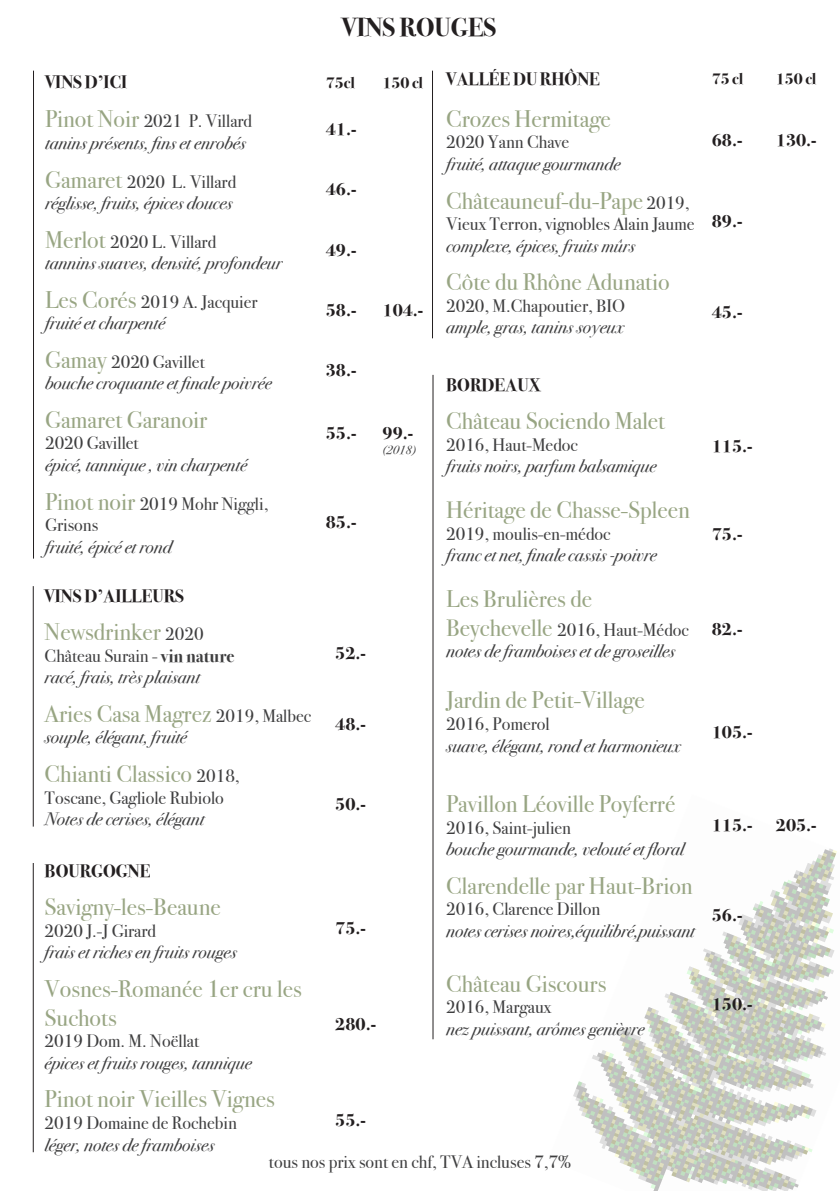
<style>
.page{position:relative;width:840px;height:1191px;background:#fff}
.page>*{position:absolute;margin:0;border:0;box-sizing:border-box;transform-origin:0 0}
.t1{font:700 26px "Bodoni Svty Two ITCTT";color:#231f20}
.t2{font:24px/28.8px "Bodoni Svty Two ITCTT";color:#98a583}
.t3{font:italic 18px "Bodoni Svty Two ITCTT";color:#3e3e3f}
.t4{font:18px "Bodoni Svty Two ITCTT";color:#3e3e3f}
.t5{font:700 18px "Bodoni Svty Two ITCTT";color:#231f20}
.t6{font:700 16px "Bodoni Svty Two ITCTT";color:#231f20}
.t7{font:italic 12px "Bodoni Svty Two ITCTT";color:#3e3e3f}
.s1{font-size:24px;color:#98a583}
.s2{font-size:18px;color:#3e3e3f}
.s3{font-weight:700}
.s4{font-weight:400;font-style:italic;font-size:12px;color:#fff}
</style>
<div class="page">
<img style="left:573px;top:849px;width:264px;height:342px">
<hr style="left:432px;top:71px;width:1px;height:267px;background:#231f20">
<hr style="left:33px;top:586px;width:1px;height:240px;background:#231f20">
<hr style="left:33px;top:71px;width:1px;height:487px;background:#231f20">
<hr style="left:33px;top:863px;width:1px;height:289px;background:#231f20">
<hr style="left:432px;top:375px;width:1px;height:664px;background:#231f20">
<p class="t1" style="left:342px;top:6px;width:156px">VINS ROUGES</p>
<p class="t5" style="left:45px;top:67px;width:84px">VINS D’ICI</p>
<p class="t6" style="left:325px;top:69px;width:31px">75cl</p>
<p class="t6" style="left:382px;top:69px;width:42px">150 cl</p>
<p class="t4" style="left:45px;top:107px;width:208px"><span class="s1">Pinot Noir</span> 2021 P. Villard</p>
<p class="t3" style="left:45px;top:127px;width:202px">tanins présents, fins et enrobés</p>
<p class="t5" style="left:325px;top:114px;width:32px">41.-</p>
<p class="t4" style="left:45px;top:167px;width:193px"><span class="s1">Gamaret</span> 2020 L. Villard</p>
<p class="t3" style="left:45px;top:187px;width:189px">réglisse, fruits, épices douces</p>
<p class="t4" style="left:45px;top:227px;width:173px"><span class="s1">Merlot</span> 2020 L. Villard</p>
<p class="t3" style="left:45px;top:247px;width:238px">tannins suaves, densité, profondeur</p>
<p class="t4" style="left:45px;top:287px;width:214px"><span class="s1">Les Corés</span> 2019 A. Jacquier</p>
<p class="t3" style="left:45px;top:307px;width:121px">fruité et charpenté</p>
<p class="t4" style="left:45px;top:347px;width:161px"><span class="s1">Gamay</span> 2020 Gavillet</p>
<p class="t3" style="left:45px;top:367px;width:228px">bouche croquante et finale poivrée</p>
<p class="t2" style="left:45px;top:403px;width:164px">Gamaret Garanoir</p>
<p class="t4" style="left:45px;top:428px;width:95px">2020 Gavillet</p>
<p class="t3" style="left:45px;top:449px;width:203px">épicé, tannique , vin charpenté</p>
<p class="t4" style="left:45px;top:489px;width:225px"><span class="s1">Pinot noir</span> 2019 Mohr Niggli,</p>
<p class="t4" style="left:45px;top:510px;width:55px">Grisons</p>
<p class="t3" style="left:45px;top:531px;width:128px">fruité, épicé et rond</p>
<p class="t5" style="left:45px;top:580px;width:141px">VINS D’AILLEURS</p>
<p class="t2" style="left:45px;top:615px;width:160px">Newsdrinker <span class="s2">2020</span></p>
<p class="t4" style="left:45px;top:641px;width:191px">Château Surain - <span class="s3">vin nature</span></p>
<p class="t3" style="left:45px;top:661px;width:157px">racé, frais, très plaisant</p>
<p class="t2" style="left:45px;top:697px;width:268px">Aries Casa Magrez <span class="s2">2019, Malbec</span></p>
<p class="t3" style="left:45px;top:721px;width:144px">souple, élégant, fruité</p>
<p class="t2" style="left:45px;top:757px;width:196px">Chianti Classico <span class="s2">2018,</span></p>
<p class="t4" style="left:45px;top:782px;width:181px">Toscane, Gagliole Rubiolo</p>
<p class="t3" style="left:45px;top:803px;width:161px">Notes de cerises, élégant</p>
<p class="t5" style="left:45px;top:855px;width:107px">BOURGOGNE</p>
<p class="t2" style="left:45px;top:890px;width:177px">Savigny-les-Beaune</p>
<p class="t4" style="left:45px;top:915px;width:113px">2020 J.-J Girard</p>
<p class="t3" style="left:45px;top:936px;width:193px">frais et riches en fruits rouges</p>
<p class="t2" style="left:45px;top:971px;width:258px">Vosnes-Romanée 1er cru les<br>Suchots</p>
<p class="t4" style="left:45px;top:1026px;width:156px">2019 Dom. M. Noëllat</p>
<p class="t3" style="left:45px;top:1047px;width:208px">épices et fruits rouges, tannique</p>
<p class="t5" style="left:325px;top:174px;width:32px">46.-</p>
<p class="t5" style="left:325px;top:234px;width:32px">49.-</p>
<p class="t5" style="left:325px;top:295px;width:32px">58.-</p>
<p class="t5" style="left:382px;top:295px;width:42px">104.-</p>
<p class="t5" style="left:325px;top:355px;width:32px">38.-</p>
<p class="t5" style="left:325px;top:418px;width:32px">55.-</p>
<p class="t5" style="left:382px;top:418px;width:32px">99.-</p>
<p class="t7" style="left:382px;top:439px;width:35px">(2018)</p>
<p class="t5" style="left:325px;top:507px;width:32px">85.-</p>
<p class="t5" style="left:335px;top:638px;width:32px">52.-</p>
<p class="t5" style="left:335px;top:708px;width:32px">48.-</p>
<p class="t5" style="left:335px;top:789px;width:32px">50.-</p>
<p class="t5" style="left:335px;top:912px;width:32px">75.-</p>
<p class="t5" style="left:335px;top:1009px;width:42px">280.-</p>
<p class="t5" style="left:446px;top:64px;width:155px">VALLÉE DU RHÔNE</p>
<p class="t6" style="left:711px;top:65px;width:33px">75 cl</p>
<p class="t6" style="left:775px;top:65px;width:42px">150 cl</p>
<p class="t2" style="left:446px;top:102px;width:166px">Crozes Hermitage</p>
<p class="t4" style="left:446px;top:128px;width:124px">2020 Yann Chave</p>
<p class="t3" style="left:446px;top:148px;width:176px">fruité, attaque gourmande</p>
<p class="t5" style="left:711px;top:125px;width:32px">68.-</p>
<p class="t5" style="left:775px;top:125px;width:42px">130.-</p>
<p class="t2" style="left:446px;top:183px;width:245px">Châteauneuf-du-Pape <span class="s2">2019,</span></p>
<p class="t4" style="left:446px;top:209px;width:250px">Vieux Terron, vignobles Alain Jaume</p>
<p class="t3" style="left:446px;top:230px;width:190px">complexe, épices, fruits mûrs</p>
<p class="t2" style="left:446px;top:265px;width:225px">Côte du Rhône Adunatio</p>
<p class="t4" style="left:446px;top:291px;width:180px">2020, M.Chapoutier, BIO</p>
<p class="t3" style="left:446px;top:312px;width:179px">ample, gras, tanins soyeux</p>
<p class="t5" style="left:711px;top:206px;width:32px">89.-</p>
<p class="t5" style="left:711px;top:297px;width:32px">45.-</p>
<p class="t5" style="left:446px;top:370px;width:96px">BORDEAUX</p>
<p class="t2" style="left:446px;top:404px;width:220px">Château Sociendo Malet</p>
<p class="t4" style="left:446px;top:430px;width:133px">2016, Haut-Medoc</p>
<p class="t3" style="left:446px;top:450px;width:211px">fruits noirs, parfum balsamique</p>
<p class="t2" style="left:446px;top:493px;width:245px">Héritage de Chasse-Spleen</p>
<p class="t4" style="left:446px;top:519px;width:166px">2019, moulis-en-médoc</p>
<p class="t3" style="left:446px;top:539px;width:212px">franc et net, finale cassis -poivre</p>
<p class="t2" style="left:446px;top:581px;width:147px">Les Brulières de</p>
<p class="t4" style="left:446px;top:614px;width:244px"><span class="s1">Beychevelle</span> 2016, Haut-Médoc</p>
<p class="t3" style="left:446px;top:635px;width:230px">notes de framboises et de groseilles</p>
<p class="t2" style="left:446px;top:683px;width:200px">Jardin de Petit-Village</p>
<p class="t4" style="left:446px;top:709px;width:105px">2016, Pomerol</p>
<p class="t3" style="left:446px;top:730px;width:236px">suave, élégant, rond et harmonieux</p>
<p class="t2" style="left:446px;top:787px;width:230px">Pavillon Léoville Poyferré</p>
<p class="t4" style="left:446px;top:812px;width:126px">2016, Saint-julien</p>
<p class="t3" style="left:446px;top:833px;width:239px">bouche gourmande, velouté et floral</p>
<p class="t2" style="left:446px;top:868px;width:248px">Clarendelle par Haut-Brion</p>
<p class="t4" style="left:446px;top:894px;width:155px">2016, Clarence Dillon</p>
<p class="t3" style="left:446px;top:915px;width:250px">notes cerises noires,équilibré,puissant</p>
<p class="t2" style="left:446px;top:966px;width:162px">Château Giscours</p>
<p class="t4" style="left:446px;top:992px;width:107px">2016, Margaux</p>
<p class="t3" style="left:446px;top:1013px;width:199px">nez puissant, arômes genièvre</p>
<p class="t5" style="left:711px;top:430px;width:42px">115.-</p>
<p class="t5" style="left:711px;top:519px;width:32px">75.-</p>
<p class="t5" style="left:711px;top:614px;width:32px">82.-</p>
<p class="t5" style="left:711px;top:717px;width:42px">105.-</p>
<p class="t5" style="left:711px;top:809px;width:46px">115.-<span class="s4">)</span></p>
<p class="t5" style="left:775px;top:809px;width:42px">205.-</p>
<p class="t5" style="left:711px;top:899px;width:32px">56.-</p>
<p class="t5" style="left:711px;top:989px;width:42px">150.-</p>
<p class="t2" style="left:45px;top:1082px;width:231px">Pinot noir Vieilles Vignes</p>
<p class="t4" style="left:45px;top:1108px;width:194px">2019 Domaine de Rochebin</p>
<p class="t3" style="left:45px;top:1128px;width:171px">léger, notes de framboises</p>
<p class="t5" style="left:335px;top:1105px;width:32px">55.-</p>
<p class="t4" style="left:269px;top:1146px;width:303px">tous nos prix sont en chf, TVA incluses 7,7%</p>
</div>
